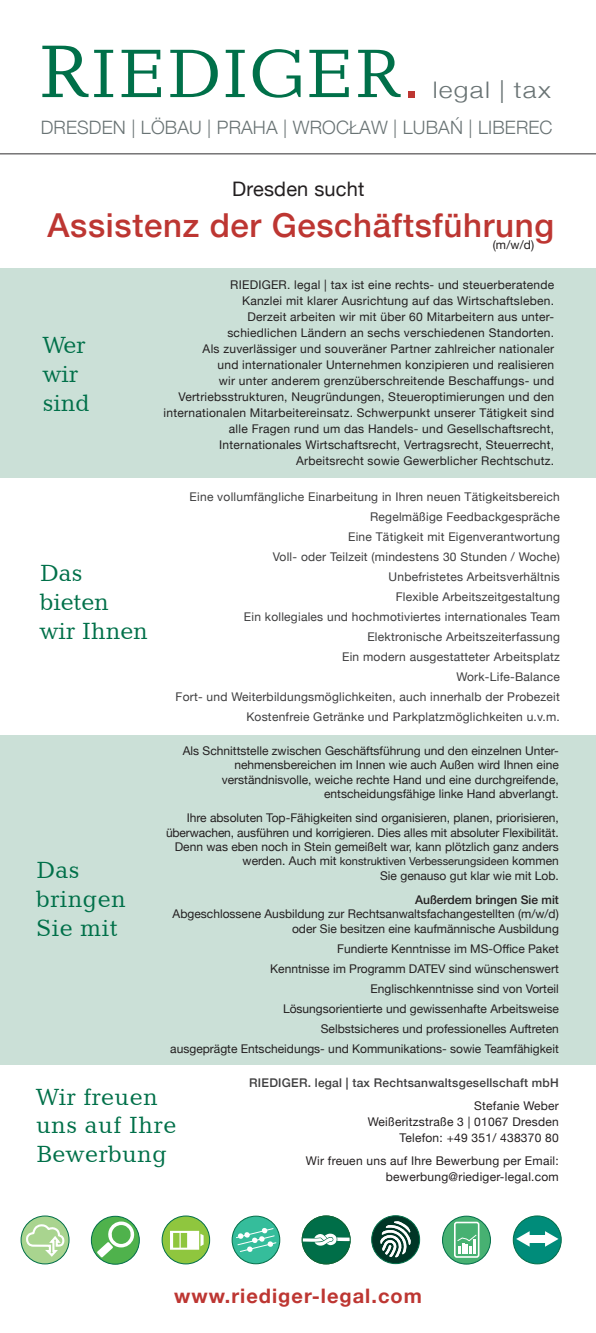
<style>
.page{position:relative;width:596px;height:1333px;background:#fff}
.page>*{position:absolute;margin:0;border:0;box-sizing:border-box;transform-origin:0 0}
.t1{font:70.1px "Candida BT";color:#007049}
.t2{font:500 33px "Helvetica Neue";letter-spacing:.02em;color:#bd3632}
.t3{font:24px/28.8px "Candida BT";letter-spacing:.02em;color:#007049}
.t4{font:24px/28.8px "Candida BT";color:#007049}
.t5{font:300 22.8px "Helvetica Neue";letter-spacing:.05em;color:#697374;scale:1.16 1}
.t6{font:700 20px "Helvetica Neue";letter-spacing:.05em;color:#bd3632}
.t7{font:20px "Helvetica Neue";letter-spacing:.01em;color:#231f20}
.t8{font:300 18.4px "Helvetica Neue";letter-spacing:.01em;color:#697374}
.t9{font:12px/14.4px "Helvetica Neue";color:#231f20;text-align:right}
.t10{font:12px/16px "Helvetica Neue";letter-spacing:.02em;color:#231f20;text-align:right}
.t11{font:12px/20px "Helvetica Neue";letter-spacing:.02em;color:#3e3e3f;text-align:right}
.t12{font:500 12px "Helvetica Neue";letter-spacing:.02em;color:#3e3e3f}
.t13{font:500 12px "Helvetica Neue";color:#231f20}
.t14{font:11px "Helvetica Neue";color:#231f20}
.s1{font-size:76.2px}
.s2{font-size:12px}
</style>
<div class="page">
<div style="left:0;top:268px;width:595px;height:209px;background:#cbe0d7"></div>
<div style="left:0;top:734px;width:595px;height:330px;background:#cbe0d7"></div>
<div style="left:232px;top:1216px;width:47px;height:47px;background:#35bd9b;border-radius:50%"></div>
<div style="left:232px;top:1215px;width:48px;height:48px;border:1px solid #006e48;border-radius:50%"></div>
<div style="left:513px;top:1215px;width:48px;height:48px;background:#008c7a;border-radius:50%"></div>
<div style="left:512px;top:1215px;width:49px;height:49px;border:1px solid #006e48;border-radius:50%"></div>
<div style="left:371px;top:1215px;width:48px;height:48px;background:#003626;border-radius:50%"></div>
<div style="left:371px;top:1215px;width:48px;height:48px;border:1px solid #006e48;border-radius:50%"></div>
<div style="left:162px;top:1215px;width:47px;height:48px;background:#8fc63e;border-radius:50%"></div>
<div style="left:162px;top:1215px;width:48px;height:49px;border:1px solid #006e48;border-radius:50%"></div>
<svg style="left:21px;top:1215px;width:48px;height:48px"></svg>
<div style="left:21px;top:1215px;width:48px;height:49px;border:1px solid #006e48;border-radius:50%"></div>
<div style="left:442px;top:1216px;width:48px;height:47px;background:#47b172;border-radius:50%"></div>
<div style="left:442px;top:1215px;width:48px;height:49px;border:1px solid #006e48;border-radius:50%"></div>
<div style="left:302px;top:1215px;width:48px;height:48px;background:#006e48;border-radius:50%"></div>
<svg style="left:25px;top:1222px;width:40px;height:36px"></svg>
<svg style="left:302px;top:1233px;width:48px;height:12px"></svg>
<div style="left:453px;top:1221px;width:26px;height:36px;border:2px solid #fff;border-radius:2px"></div>
<svg style="left:457px;top:1234px;width:19px;height:19px"></svg>
<div style="left:302px;top:1215px;width:48px;height:49px;border:1px solid #0c6638;border-radius:50%"></div>
<svg style="left:170px;top:1230px;width:33px;height:19px"></svg>
<svg style="left:380px;top:1221px;width:30px;height:36px"></svg>
<svg style="left:516px;top:1231px;width:13px;height:15px"></svg>
<svg style="left:544px;top:1231px;width:14px;height:15px"></svg>
<div style="left:525px;top:1235px;width:26px;height:7px;background:#fff"></div>
<svg style="left:235px;top:1227px;width:42px;height:25px"></svg>
<svg style="left:91px;top:1216px;width:48px;height:48px"></svg>
<div style="left:91px;top:1215px;width:48px;height:49px;border:1px solid #006e48;border-radius:50%"></div>
<svg style="left:97px;top:1221px;width:39px;height:36px"></svg>
<div style="left:408px;top:91px;width:7px;height:6px;background:#bd3632"></div>
<hr style="left:0;top:153px;width:595px;height:1px;background:#312f30">
<h1 class="t1" style="left:38px;top:30px;width:365px"><span class="s1">R</span>IEDIGER</h1>
<h3 class="t8" style="left:41px;top:113px;width:513px">DRESDEN | LÖBAU | PRAHA | WROCŁAW | LUBAŃ | LIBEREC</h3>
<h3 class="t5" style="left:432px;top:72px;width:103px">legal | tax</h3>
<h3 class="t7" style="left:232px;top:175px;width:134px">Dresden sucht</h3>
<h2 class="t2" style="left:48px;top:198px;width:507px">Assistenz der Geschäftsführung</h2>
<p class="t9" style="left:492px;top:238px;width:43px">(m/w/d)</p>
<h3 class="t4" style="left:43px;top:330px;width:49px">Wer wir sind</h3>
<h3 class="t4" style="left:40px;top:558px;width:110px">Das bieten wir Ihnen</h3>
<h3 class="t3" style="left:36px;top:855px;width:91px">Das bringen<br>Sie mit</h3>
<p class="t10" style="left:163px;top:277px;width:392px">RIEDIGER. legal | tax ist eine rechts- und steuerberatende<br>Kanzlei mit klarer Ausrichtung auf das Wirtschaftsleben.<br>Derzeit arbeiten wir mit über 60 Mitarbeitern aus unter-<br>schiedlichen Ländern an sechs verschiedenen Standorten.<br>Als zuverlässiger und souveräner Partner zahlreicher nationaler<br>und internationaler Unternehmen konzipieren und realisieren<br>wir unter anderem grenzüberschreitende Beschaffungs- und Vertriebsstrukturen, Neugründungen, Steueroptimierungen und den internationalen Mitarbeitereinsatz. Schwerpunkt unserer Tätigkeit sind alle Fragen rund um das Handels- und Gesellschaftsrecht, Internationales Wirtschaftsrecht, Vertragsrecht, Steuerrecht, Arbeitsrecht sowie Gewerblicher Rechtschutz.</p>
<p class="t11" style="left:175px;top:487px;width:385px">Eine vollumfängliche Einarbeitung in Ihren neuen Tätigkeitsbereich Regelmäßige Feedbackgespräche<br>Eine Tätigkeit mit Eigenverantwortung<br>Voll- oder Teilzeit (mindestens 30 Stunden / Woche)<br>Unbefristetes Arbeitsverhältnis<br>Flexible Arbeitszeitgestaltung<br>Ein kollegiales und hochmotiviertes internationales Team Elektronische Arbeitszeiterfassung<br>Ein modern ausgestatteter Arbeitsplatz<br>Work-Life-Balance<br>Fort- und Weiterbildungsmöglichkeiten, auch innerhalb der Probezeit Kostenfreie Getränke und Parkplatzmöglichkeiten u.v.m.</p>
<p class="t9" style="left:183px;top:744px;width:377px">Als Schnittstelle zwischen Geschäftsführung und den einzelnen Unter&shy;nehmensbereichen im Innen wie auch Außen wird Ihnen eine verständnisvolle, weiche rechte Hand und eine durchgreifende, entscheidungsfähige linke Hand abverlangt.</p>
<p class="t9" style="left:166px;top:811px;width:394px">Ihre absoluten Top-Fähigkeiten sind organisieren, planen, priorisieren, überwachen, ausführen und korrigieren. Dies alles mit absoluter Flexibilität.<br>Denn was eben noch in Stein gemeißelt war, kann plötzlich ganz anders</p>
<p class="t14" style="left:242px;top:853px;width:317px"><span class="s2">werden. Auch mit</span> konstruktiven Verbesserungsideen <span class="s2">kommen</span></p>
<p class="t9" style="left:380px;top:869px;width:180px">Sie genauso gut klar wie mit Lob.</p>
<p class="t13" style="left:415px;top:889px;width:145px">Außerdem bringen Sie mit</p>
<p class="t9" style="left:172px;top:907px;width:387px">Abgeschlossene Ausbildung zur Rechtsanwaltsfachangestellten (m/w/d) oder Sie besitzen eine kaufmännische Ausbildung</p>
<p class="t9" style="left:170px;top:939px;width:390px;line-height:20px">Fundierte Kenntnisse im MS-Office Paket<br>Kenntnisse im Programm DATEV sind wünschenswert Englischkenntnisse sind von Vorteil<br>Lösungsorientierte und gewissenhafte Arbeitsweise<br>Selbstsicheres und professionelles Auftreten<br>ausgeprägte Entscheidungs- und Kommunikations- sowie Teamfähigkeit</p>
<h3 class="t3" style="left:36px;top:1081px;width:141px">Wir freuen uns auf Ihre<br>Bewerbung</h3>
<p class="t12" style="left:249px;top:1073px;width:311px">RIEDIGER. legal | tax Rechtsanwaltsgesellschaft mbH</p>
<p class="t10" style="left:367px;top:1098px;width:192px">Stefanie Weber<br>Weißeritzstraße 3 | 01067 Dresden<br>Telefon: +49 351/ 438370 80</p>
<p class="t10" style="left:305px;top:1153px;width:254px">Wir freuen uns auf Ihre Bewerbung per Email: bewerbung@riediger-legal.com</p>
<h3 class="t6" style="left:174px;top:1280px;width:249px">www.riediger-legal.com</h3>
</div>
